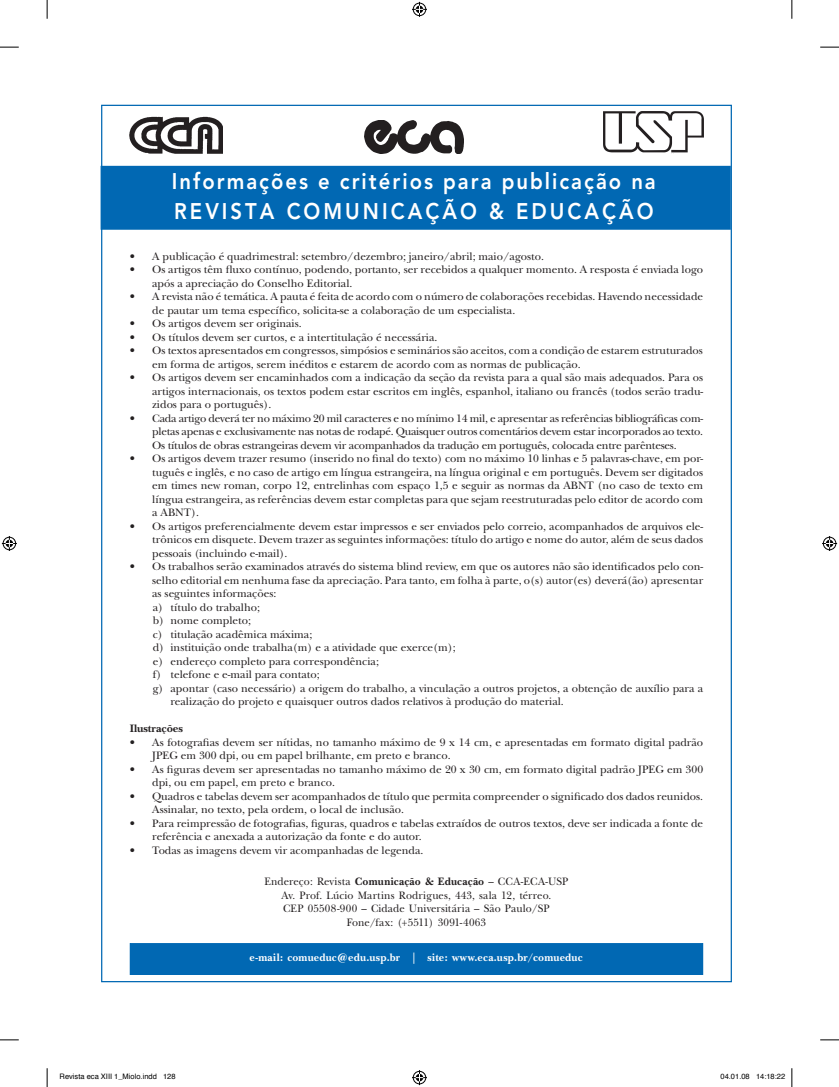
<style>
.page{position:relative;width:839px;height:1087px;background:#fff}
.page>*{position:absolute;margin:0;border:0;box-sizing:border-box;transform-origin:0 0}
.t1{font:800 22.5px/30px "Avenir";letter-spacing:.1em;color:#fff;scale:.9 1}
.t2{font:11.25px/13.5px "New Baskerville";color:#231f20}
.t3{font:11.25px/13.5px "New Baskerville";color:#231f20;text-align:center;scale:.95 1}
.t4{font:700 11.25px "New Baskerville";letter-spacing:.02em;color:#fff;scale:.95 1}
.t5{font:700 11.25px "New Baskerville";color:#231f20}
.t6{font:7.5px "Helvetica";color:#000}
.s1{font-weight:700}
</style>
<div class="page">
<div style="left:130px;top:943px;width:572px;height:31px;background:#0168b3"></div>
<div style="left:130px;top:942px;width:573px;height:32px;border:1px solid #0168b3"></div>
<div style="left:101px;top:166px;width:629px;height:63px;background:#0168b3"></div>
<div style="left:101px;top:166px;width:629px;height:64px;border:1px solid #0168b3"></div>
<img style="left:603px;top:111px;width:100px;height:42px">
<img style="left:365px;top:121px;width:98px;height:32px">
<img style="left:130px;top:117px;width:93px;height:36px">
<svg style="left:0;top:46px;width:19px;height:2px"></svg>
<svg style="left:820px;top:46px;width:18px;height:2px"></svg>
<svg style="left:0;top:1039px;width:19px;height:1px"></svg>
<svg style="left:820px;top:1039px;width:18px;height:1px"></svg>
<svg style="left:46px;top:0;width:2px;height:19px"></svg>
<svg style="left:46px;top:1068px;width:2px;height:18px"></svg>
<svg style="left:791px;top:0;width:1px;height:19px"></svg>
<svg style="left:412px;top:2px;width:15px;height:15px"></svg>
<svg style="left:412px;top:1070px;width:15px;height:14px"></svg>
<svg style="left:2px;top:536px;width:15px;height:15px"></svg>
<svg style="left:822px;top:536px;width:14px;height:15px"></svg>
<svg style="left:791px;top:1068px;width:1px;height:18px"></svg>
<h1 class="t1" style="left:172px;top:167px;width:539px">Informações e critérios para publicação na<br>REVISTA COMUNICAÇÃO &amp; EDUCAÇÃO</h1>
<p class="t2" style="left:130px;top:249px;width:415px">• A publicação é quadrimestral: setembro/dezembro; janeiro/abril; maio/agosto.</p>
<p class="t2" style="left:152px;top:263px;width:552px;text-indent:-22px">• Os artigos têm fluxo contínuo, podendo, portanto, ser recebidos a qualquer momento. A resposta é enviada logo após a apreciação do Conselho Editorial.</p>
<p class="t2" style="left:152px;top:290px;width:552px;text-indent:-22px">• A revista não é temática. A pauta é feita de acordo com o número de colaborações recebidas. Havendo necessidade de pautar um tema específico, solicita-se a colaboração de um especialista.</p>
<p class="t2" style="left:130px;top:317px;width:173px">• Os artigos devem ser originais.</p>
<p class="t2" style="left:130px;top:330px;width:309px">• Os títulos devem ser curtos, e a intertitulação é necessária.</p>
<p class="t2" style="left:152px;top:344px;width:552px;text-indent:-22px">• Os textos apresentados em congressos, simpósios e seminários são aceitos, com a condição de estarem estruturados em forma de artigos, serem inéditos e estarem de acordo com as normas de publicação.</p>
<p class="t2" style="left:152px;top:371px;width:552px;text-align:justify;text-indent:-22px">• Os artigos devem ser encaminhados com a indicação da seção da revista para a qual são mais adequados. Para os artigos internacionais, os textos podem estar escritos em inglês, espanhol, italiano ou francês (todos serão tradu&shy;zidos para o português).</p>
<p class="t2" style="left:152px;top:411px;width:552px;text-align:justify;text-indent:-22px">• Cada artigo deverá ter no máximo 20 mil caracteres e no mínimo 14 mil, e apresentar as referências bibliográficas com&shy;pletas apenas e exclusivamente nas notas de rodapé. Quaisquer outros comentários devem estar incorporados ao texto.<br>Os títulos de obras estrangeiras devem vir acompanhados da tradução em português, colocada entre parênteses.</p>
<p class="t2" style="left:152px;top:452px;width:552px;text-align:justify;text-indent:-22px">• Os artigos devem trazer resumo (inserido no final do texto) com no máximo 10 linhas e 5 palavras-chave, em por&shy;tuguês e inglês, e no caso de artigo em língua estrangeira, na língua original e em português. Devem ser digitados em times new roman, corpo 12, entrelinhas com espaço 1,5 e seguir as normas da ABNT (no caso de texto em língua estrangeira, as referências devem estar completas para que sejam reestruturadas pelo editor de acordo com a ABNT).</p>
<p class="t2" style="left:152px;top:519px;width:552px;text-align:justify;text-indent:-22px">• Os artigos preferencialmente devem estar impressos e ser enviados pelo correio, acompanhados de arquivos ele&shy;trônicos em disquete. Devem trazer as seguintes informações: título do artigo e nome do autor, além de seus dados pessoais (incluindo e-mail).</p>
<p class="t2" style="left:130px;top:560px;width:575px">• Os trabalhos serão examinados através do sistema blind review, em que os autores não são identificados pelo con-</p>
<p class="t2" style="left:152px;top:573px;width:552px">selho editorial em nenhuma fase da apreciação. Para tanto, em folha à parte, o(s) autor(es) deverá(ão) apresentar</p>
<p class="t2" style="left:152px;top:587px;width:125px">as seguintes informações:</p>
<p class="t2" style="left:153px;top:600px;width:109px">a) título do trabalho;</p>
<p class="t2" style="left:153px;top:614px;width:100px">b) nome completo;</p>
<p class="t2" style="left:153px;top:627px;width:161px">c) titulação acadêmica máxima;</p>
<p class="t2" style="left:153px;top:641px;width:304px">d) instituição onde trabalha(m) e a atividade que exerce(m);</p>
<p class="t2" style="left:153px;top:654px;width:228px">e) endereço completo para correspondência;</p>
<p class="t2" style="left:153px;top:668px;width:168px">f) telefone e e-mail para contato;</p>
<p class="t2" style="left:153px;top:681px;width:551px">g) apontar (caso necessário) a origem do trabalho, a vinculação a outros projetos, a obtenção de auxílio para a</p>
<p class="t2" style="left:170px;top:695px;width:395px">realização do projeto e quaisquer outros dados relativos à produção do material.</p>
<p class="t5" style="left:130px;top:722px;width:55px">Ilustrações</p>
<p class="t2" style="left:152px;top:735px;width:552px;text-indent:-22px">• As fotografias devem ser nítidas, no tamanho máximo de 9 x 14 cm, e apresentadas em formato digital padrão<br>JPEG em 300 dpi, ou em papel brilhante, em preto e branco.</p>
<p class="t2" style="left:152px;top:762px;width:552px;text-indent:-22px">• As figuras devem ser apresentadas no tamanho máximo de 20 x 30 cm, em formato digital padrão JPEG em 300 dpi, ou em papel, em preto e branco.</p>
<p class="t2" style="left:152px;top:789px;width:552px;text-indent:-22px">• Quadros e tabelas devem ser acompanhados de título que permita compreender o significado dos dados reunidos.<br>Assinalar, no texto, pela ordem, o local de inclusão.</p>
<p class="t2" style="left:152px;top:816px;width:552px;text-indent:-22px">• Para reimpressão de fotografias, figuras, quadros e tabelas extraídos de outros textos, deve ser indicada a fonte de referência e anexada a autorização da fonte e do autor.</p>
<p class="t2" style="left:130px;top:843px;width:295px">• Todas as imagens devem vir acompanhadas de legenda.</p>
<p class="t3" style="left:264px;top:874px;width:321px">Endereço: Revista <span class="s1">Comunicação &amp; Educação</span> – CCA-ECA-USP Av. Prof. Lúcio Martins Rodrigues, 443, sala 12, térreo.<br>CEP 05508-900 – Cidade Universitária – São Paulo/SP Fone/fax: (+5511) 3091-4063</p>
<p class="t4" style="left:249px;top:950px;width:352px">e-mail: comueduc@edu.usp.br | site: www.eca.usp.br/comueduc</p>
<p class="t6" style="left:60px;top:1070px;width:117px">Revista eca XIII 1_Miolo.indd 128</p>
<p class="t6" style="left:720px;top:1070px;width:66px">04.01.08 14:18:22</p>
</div>
